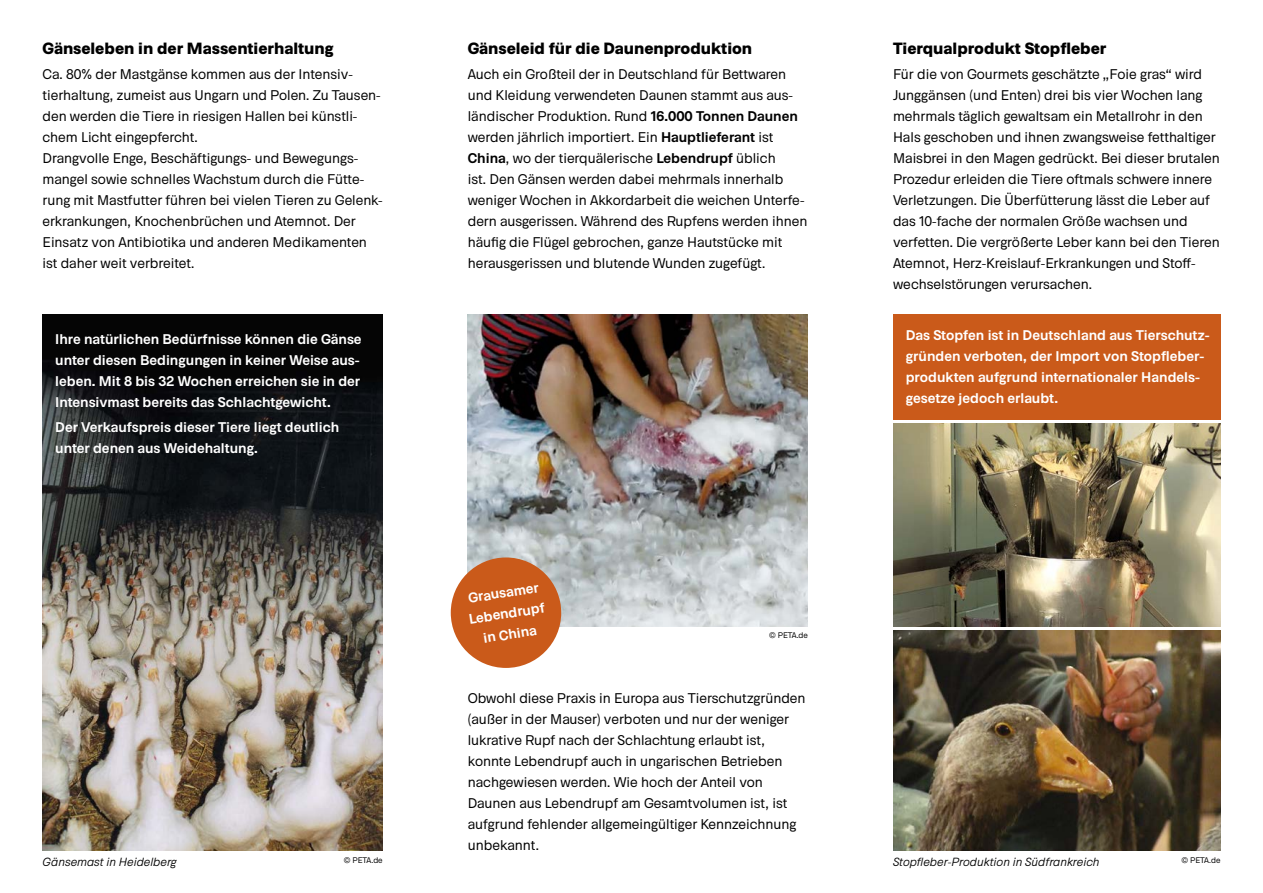
<style>
.page{position:relative;width:1263px;height:893px;background:#fff}
.page>*{position:absolute;margin:0;border:0;box-sizing:border-box;transform-origin:0 0}
.t1{font:900 16.5px "Okomito";color:#000}
.t2{font:14.25px/21px "Okomito";color:#000}
.t3{font:700 14.25px/21px "Okomito";color:#fff}
.t4{font:italic 12px "Okomito";color:#000}
.t5{font:8.25px "Okomito";letter-spacing:-.01em;color:#000}
.s1{font-weight:700}
</style>
<div class="page">
<div style="left:893px;top:315px;width:327px;height:105px;background:#ca5a1a"></div>
<img style="left:43px;top:315px;width:340px;height:535px">
<img style="left:468px;top:315px;width:340px;height:312px">
<img style="left:893px;top:630px;width:327px;height:220px">
<img style="left:893px;top:423px;width:327px;height:204px">
<div style="left:451px;top:557px;width:110px;height:111px;background:#ca5a1a;border-radius:50%"></div>
<p class="t1" style="left:43px;top:37px;width:293px">Gänseleben in der Massentierhaltung</p>
<p class="t2" style="left:43px;top:63px;width:341px">Ca. 80% der Mastgänse kommen aus der Intensiv&shy;tierhaltung, zumeist aus Ungarn und Polen. Zu Tausen&shy;den werden die Tiere in riesigen Hallen bei künstli&shy;chem Licht eingepfercht.<br>Drangvolle Enge, Beschäftigungs- und Bewegungs&shy;mangel sowie schnelles Wachstum durch die Fütte&shy;rung mit Mastfutter führen bei vielen Tieren zu Gelenk&shy;erkrankungen, Knochenbrüchen und Atemnot. Der Einsatz von Antibiotika und anderen Medikamenten ist daher weit verbreitet.</p>
<p class="t3" style="left:55px;top:328px;width:308px">Ihre natürlichen Bedürfnisse können die Gänse unter diesen Bedingungen in keiner Weise aus&shy;leben. Mit 8 bis 32 Wochen erreichen sie in der Intensivmast bereits das Schlachtgewicht.</p>
<p class="t3" style="left:55px;top:416px;width:285px">Der Verkaufspreis dieser Tiere liegt deutlich unter denen aus Weidehaltung.</p>
<p class="t1" style="left:468px;top:37px;width:286px">Gänseleid für die Daunenproduktion</p>
<p class="t2" style="left:468px;top:63px;width:341px">Auch ein Großteil der in Deutschland für Bettwaren und Kleidung verwendeten Daunen stammt aus aus&shy;ländischer Produktion. Rund <span class="s1">16.000 Tonnen Daunen </span>werden jährlich importiert. Ein <span class="s1">Hauptlieferant</span> ist <span class="s1">China</span>, wo der tierquälerische <span class="s1">Lebendrupf</span> üblich<br>ist. Den Gänsen werden dabei mehrmals innerhalb weniger Wochen in Akkordarbeit die weichen Unterfe&shy;dern ausgerissen. Während des Rupfens werden ihnen häufig die Flügel gebrochen, ganze Hautstücke mit herausgerissen und blutende Wunden zugefügt.</p>
<p class="t3" style="left:464px;top:587px;width:78px;text-align:center;rotate:-9deg">Grausamer<br>Lebendrupf in China</p>
<p class="t5" style="left:769px;top:629px;width:40px">© PETA.de</p>
<p class="t2" style="left:468px;top:687px;width:339px">Obwohl diese Praxis in Europa aus Tierschutzgründen (außer in der Mauser) verboten und nur der weniger lukrative Rupf nach der Schlachtung erlaubt ist, konnte Lebendrupf auch in ungarischen Betrieben nachgewiesen werden. Wie hoch der Anteil von Daunen aus Lebendrupf am Gesamtvolumen ist, ist aufgrund fehlender allgemeingültiger Kennzeichnung unbekannt.</p>
<p class="t1" style="left:893px;top:37px;width:215px">Tierqualprodukt Stopfleber</p>
<p class="t2" style="left:893px;top:63px;width:328px">Für die von Gourmets geschätzte „Foie gras“ wird Junggänsen (und Enten) drei bis vier Wochen lang mehrmals täglich gewaltsam ein Metallrohr in den Hals geschoben und ihnen zwangsweise fetthaltiger Maisbrei in den Magen gedrückt. Bei dieser brutalen Prozedur erleiden die Tiere oftmals schwere innere Verletzungen. Die Überfütterung lässt die Leber auf das 10-fache der normalen Größe wachsen und verfetten. Die vergrößerte Leber kann bei den Tieren Atemnot, Herz-Kreislauf-Erkrankungen und Stoff&shy;wechselstörungen verursachen.</p>
<p class="t3" style="left:906px;top:323px;width:305px">Das Stopfen ist in Deutschland aus Tierschutz&shy;gründen verboten, der Import von Stopfleber&shy;produkten aufgrund internationaler Handels---- gesetze jedoch erlaubt.</p>
<p class="t5" style="left:344px;top:855px;width:40px">© PETA.de</p>
<p class="t4" style="left:43px;top:853px;width:136px">Gänsemast in Heidelberg</p>
<p class="t4" style="left:893px;top:853px;width:208px">Stopfleber-Produktion in Südfrankreich</p>
<p class="t5" style="left:1181px;top:855px;width:40px">© PETA.de</p>
</div>
